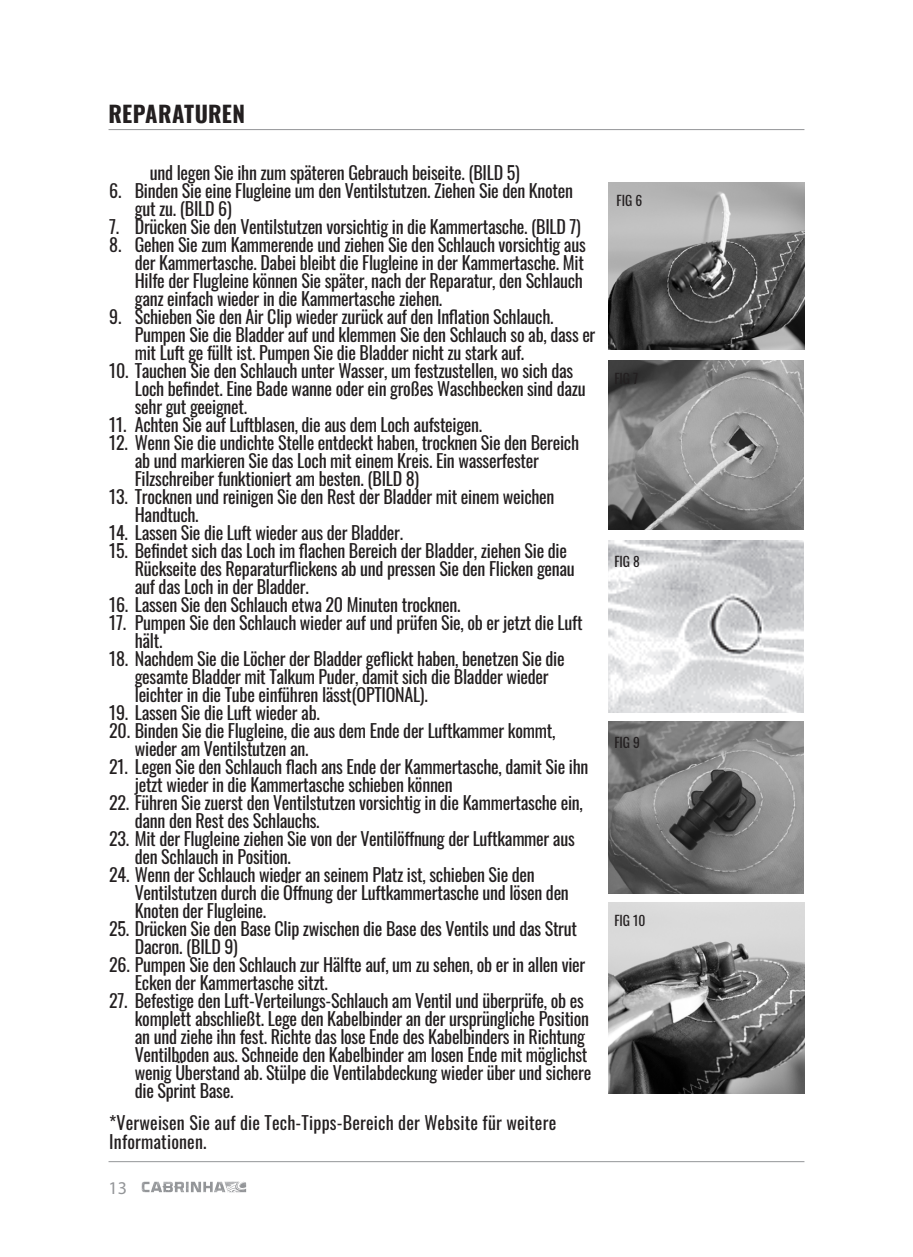
<style>
.page{position:relative;width:913px;height:1257px;background:#fff}
.page>*{position:absolute;margin:0;border:0;box-sizing:border-box;transform-origin:0 0}
.t1{font:700 22.5px "Oswald";letter-spacing:.015em;color:#231f20}
.t2{font:18px/18px "Oswald";letter-spacing:-.015em;color:#231f20}
.t3{font:18px/19.6px "Oswald";letter-spacing:.01em;color:#231f20}
.t4{font:18px "Myriad Pro";color:#939598}
.t5{font:13.5px "Oswald";color:#231f20}
</style>
<div class="page">
<hr style="left:108px;top:129px;width:696px;height:1px;background:#939598">
<hr style="left:108px;top:1161px;width:696px;height:1px;background:#939598">
<svg style="left:142px;top:1181px;width:104px;height:11px"></svg>
<img style="left:608px;top:721px;width:195px;height:172px">
<img style="left:608px;top:541px;width:195px;height:171px">
<img style="left:608px;top:360px;width:195px;height:169px">
<img style="left:608px;top:182px;width:196px;height:167px">
<img style="left:608px;top:902px;width:196px;height:191px">
<p class="t1" style="left:108px;top:102px;width:138px">REPARATUREN</p>
<p class="t2" style="left:150px;top:162px;width:371px">und legen Sie ihn zum späteren Gebrauch beiseite. (BILD 5)</p>
<p class="t2" style="left:135px;top:180px;width:439px;text-indent:-26px">6. Binden Sie eine Flugleine um den Ventilstutzen. Ziehen Sie den Knoten gut zu. (BILD 6)</p>
<p class="t2" style="left:109px;top:216px;width:473px">7. Drücken Sie den Ventilstutzen vorsichtig in die Kammertasche. (BILD 7)</p>
<p class="t2" style="left:135px;top:234px;width:452px;text-indent:-26px">8. Gehen Sie zum Kammerende und ziehen Sie den Schlauch vorsichtig aus der Kammertasche. Dabei bleibt die Flugleine in der Kammertasche. Mit Hilfe der Flugleine können Sie später, nach der Reparatur, den Schlauch ganz einfach wieder in die Kammertasche ziehen.</p>
<p class="t2" style="left:135px;top:306px;width:462px;text-indent:-26px">9. Schieben Sie den Air Clip wieder zurück auf den Inflation Schlauch.<br>Pumpen Sie die Bladder auf und klemmen Sie den Schlauch so ab, dass er mit Luft ge füllt ist. Pumpen Sie die Bladder nicht zu stark auf.</p>
<p class="t2" style="left:135px;top:360px;width:452px;text-indent:-26px">10. Tauchen Sie den Schlauch unter Wasser, um festzustellen, wo sich das<br>Loch befindet. Eine Bade wanne oder ein großes Waschbecken sind dazu sehr gut geeignet.</p>
<p class="t2" style="left:109px;top:414px;width:374px">11. Achten Sie auf Luftblasen, die aus dem Loch aufsteigen.</p>
<p class="t2" style="left:135px;top:432px;width:445px;text-indent:-26px">12. Wenn Sie die undichte Stelle entdeckt haben, trocknen Sie den Bereich ab und markieren Sie das Loch mit einem Kreis. Ein wasserfester<br>Filzschreiber funktioniert am besten. (BILD 8)</p>
<p class="t2" style="left:135px;top:486px;width:421px;text-indent:-26px">13. Trocknen und reinigen Sie den Rest der Bladder mit einem weichen<br>Handtuch.</p>
<p class="t2" style="left:109px;top:522px;width:295px">14. Lassen Sie die Luft wieder aus der Bladder.</p>
<p class="t2" style="left:135px;top:540px;width:441px;text-indent:-26px">15. Befindet sich das Loch im flachen Bereich der Bladder, ziehen Sie die<br>Rückseite des Reparaturflickens ab und pressen Sie den Flicken genau auf das Loch in der Bladder.</p>
<p class="t2" style="left:109px;top:594px;width:352px">16. Lassen Sie den Schlauch etwa 20 Minuten trocknen.</p>
<p class="t2" style="left:135px;top:612px;width:449px;text-indent:-26px">17. Pumpen Sie den Schlauch wieder auf und prüfen Sie, ob er jetzt die Luft hält.</p>
<p class="t2" style="left:135px;top:648px;width:431px;text-indent:-26px">18. Nachdem Sie die Löcher der Bladder geflickt haben, benetzen Sie die gesamte Bladder mit Talkum Puder, damit sich die Bladder wieder leichter in die Tube einführen lässt(OPTIONAL).</p>
<p class="t2" style="left:109px;top:702px;width:212px">19. Lassen Sie die Luft wieder ab.</p>
<p class="t2" style="left:135px;top:720px;width:422px;text-indent:-26px">20. Binden Sie die Flugleine, die aus dem Ende der Luftkammer kommt, wieder am Ventilstutzen an.</p>
<p class="t2" style="left:135px;top:756px;width:455px;text-indent:-26px">21. Legen Sie den Schlauch flach ans Ende der Kammertasche, damit Sie ihn jetzt wieder in die Kammertasche schieben können</p>
<p class="t2" style="left:135px;top:792px;width:449px;text-indent:-26px">22. Führen Sie zuerst den Ventilstutzen vorsichtig in die Kammertasche ein, dann den Rest des Schlauchs.</p>
<p class="t2" style="left:135px;top:828px;width:441px;text-indent:-26px">23. Mit der Flugleine ziehen Sie von der Ventilöffnung der Luftkammer aus den Schlauch in Position.</p>
<p class="t2" style="left:135px;top:864px;width:435px;text-indent:-26px">24. Wenn der Schlauch wieder an seinem Platz ist, schieben Sie den<br>Ventilstutzen durch die Öffnung der Luftkammertasche und lösen den<br>Knoten der Flugleine.</p>
<p class="t2" style="left:135px;top:918px;width:443px;text-indent:-26px">25. Drücken Sie den Base Clip zwischen die Base des Ventils und das Strut<br>Dacron. (BILD 9)</p>
<p class="t2" style="left:135px;top:954px;width:452px;text-indent:-26px">26. Pumpen Sie den Schlauch zur Hälfte auf, um zu sehen, ob er in allen vier<br>Ecken der Kammertasche sitzt.</p>
<p class="t2" style="left:135px;top:990px;width:458px;text-indent:-26px">27. Befestige den Luft-Verteilungs-Schlauch am Ventil und überprüfe, ob es komplett abschließt. Lege den Kabelbinder an der ursprüngliche Position an und ziehe ihn fest. Richte das lose Ende des Kabelbinders in Richtung Ventilboden aus. Schneide den Kabelbinder am losen Ende mit möglichst wenig Überstand ab. Stülpe die Ventilabdeckung wieder über und sichere die Sprint Base.</p>
<p class="t3" style="left:109px;top:1110px;width:448px">*Verweisen Sie auf die Tech-Tipps-Bereich der Website für weitere<br>Informationen.</p>
<p class="t4" style="left:108px;top:1176px;width:20px">13</p>
<p class="t5" style="left:616px;top:188px;width:27px">FIG 6</p>
<p class="t5" style="left:614px;top:549px;width:27px">FIG 8</p>
<p class="t5" style="left:614px;top:730px;width:27px">FIG 9</p>
<p class="t5" style="left:614px;top:908px;width:33px">FIG 10</p>
</div>
